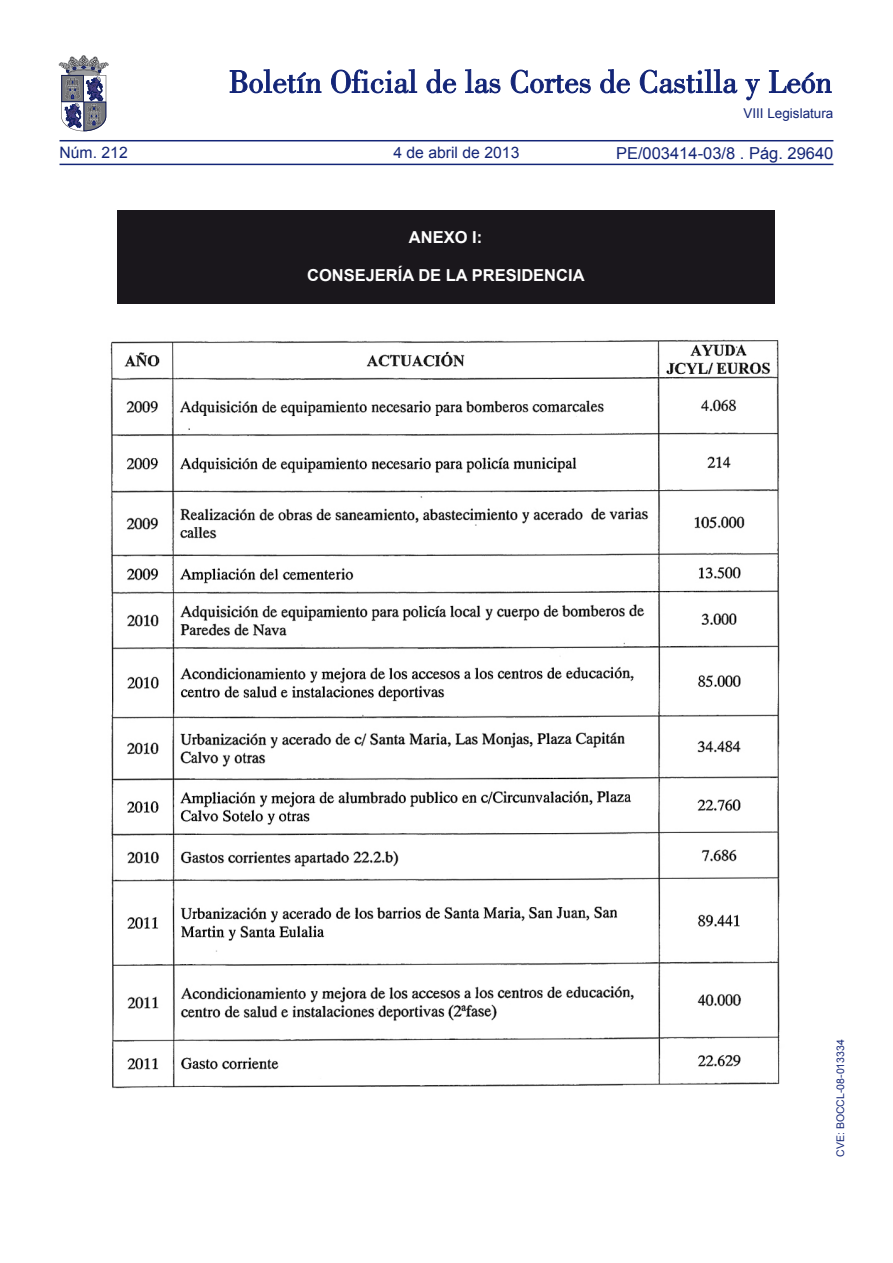
<style>
.page{position:relative;width:893px;height:1263px;background:#fff}
.page>*{position:absolute;margin:0;border:0;box-sizing:border-box;transform-origin:0 0}
.TEXTO_NORMAL{font:700 16.5px "Arial";color:#fff}
.t1{font:16.5px "Arial";color:#132577}
.t2{font:15.75px "Arial";color:#132577}
.t3{font:13.5px "Arial";color:#132577}
.TEXTO_NORMAL-2{font:10.5px "Arial";color:#132577}
</style>
<div class="page">
<hr style="left:60px;top:164px;width:773px;height:1px;background:#132577">
<hr style="left:60px;top:140px;width:773px;height:1px;background:#132577">
<svg style="left:230px;top:69px;width:91px;height:24px"></svg>
<svg style="left:331px;top:69px;width:86px;height:24px"></svg>
<svg style="left:426px;top:69px;width:30px;height:24px"></svg>
<svg style="left:465px;top:69px;width:35px;height:24px"></svg>
<svg style="left:511px;top:70px;width:80px;height:23px"></svg>
<svg style="left:600px;top:69px;width:30px;height:24px"></svg>
<svg style="left:640px;top:69px;width:97px;height:24px"></svg>
<svg style="left:745px;top:79px;width:15px;height:21px"></svg>
<svg style="left:769px;top:70px;width:62px;height:23px"></svg>
<svg style="left:59px;top:55px;width:49px;height:76px"></svg>
<div style="left:117px;top:210px;width:657px;height:93px;background:#1a171c"></div>
<img style="left:110px;top:339px;width:670px;height:750px">
<p class="t2" style="left:60px;top:142px;width:70px">Núm. 212</p>
<p class="t2" style="left:393px;top:142px;width:128px">4 de abril de 2013</p>
<p class="TEXTO_NORMAL" style="left:409px;top:226px;width:75px">ANEXO I:</p>
<p class="TEXTO_NORMAL" style="left:307px;top:264px;width:279px">CONSEJERÍA DE LA PRESIDENCIA</p>
<p class="t3" style="left:743px;top:105px;width:92px">VIII Legislatura</p>
<p class="t1" style="left:616px;top:142px;width:219px">PE/003414-03/8 . Pág. 29640</p>
<p class="TEXTO_NORMAL-2" style="left:834px;top:1157px;width:119px;rotate:-90deg">CVE: BOCCL-08-013334</p>
</div>
